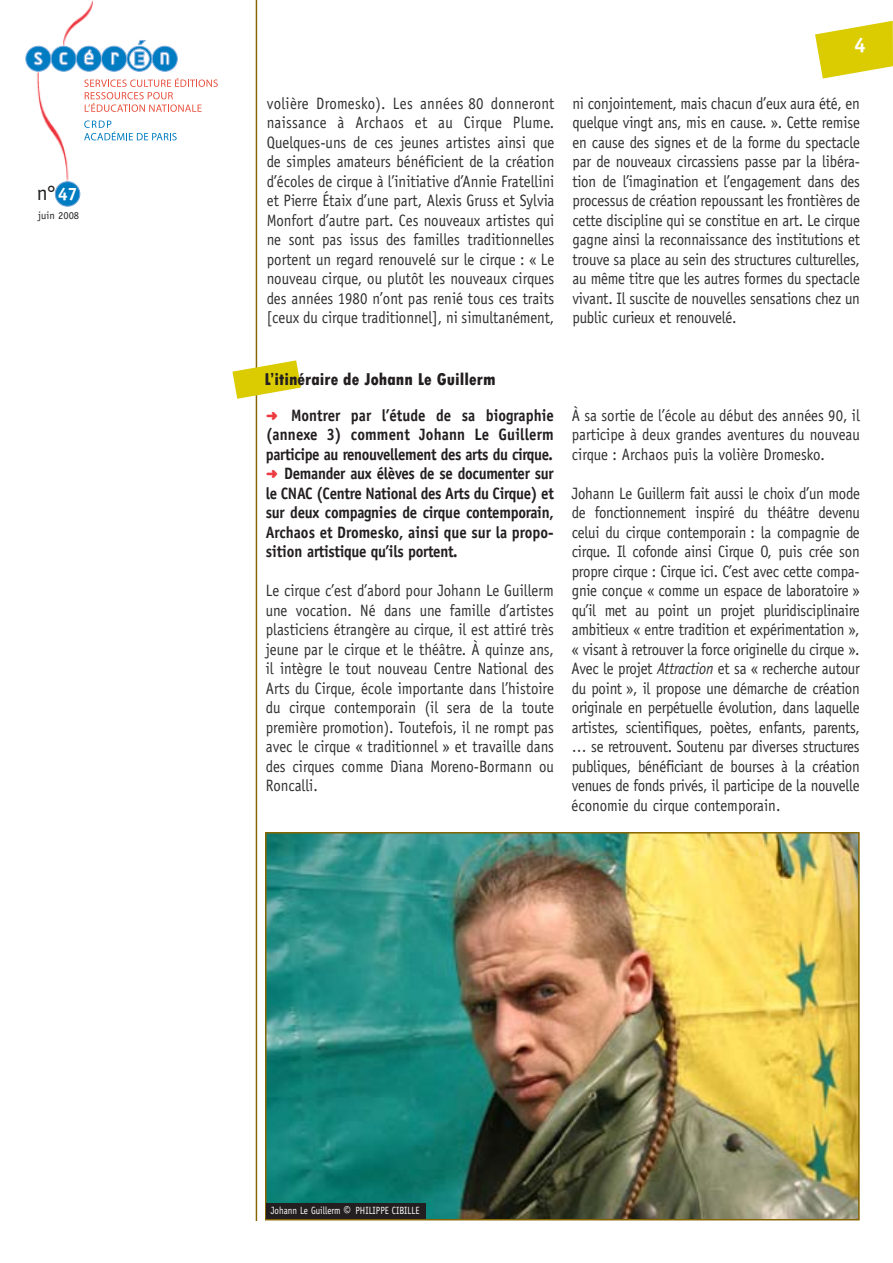
<style>
.page{position:relative;width:893px;height:1263px;background:#fff}
.page>*{position:absolute;margin:0;border:0;box-sizing:border-box;transform-origin:0 0}
.t1{font:21px "Officina Sans";color:#231f20}
.t2{font:800 condensed 18px "Tw Cen";color:#231f20}
.t3{font:16.5px/19.5px "Officina Sans";color:#312f30;text-align:justify;scale:.9 1}
.t4{font:700 16.5px/19.5px "Officina Sans";letter-spacing:-.01em;color:#231f20;text-align:justify;scale:.9 1}
.t5{font:10.5px "Officina Sans";color:#fff;scale:.85 1}
.t6{font:10.5px "Officina Sans";color:#231f20}
.s1{font-weight:700;font-size:18px;color:#fff}
.s2{font-family:"Distro Bats";font-weight:400;font-size:13.5px;color:#ee3a41}
.s3{font-style:italic}
.s4{font-weight:700;font-size:15.75px}
</style>
<div class="page">
<img style="left:63px;top:0;width:30px;height:40px">
<img style="left:36px;top:72px;width:41px;height:113px">
<img style="left:255px;top:0;width:3px;height:1220px">
<svg style="left:84px;top:78px;width:134px;height:34px"></svg>
<svg style="left:84px;top:120px;width:93px;height:20px"></svg>
<svg style="left:25px;top:40px;width:153px;height:32px"></svg>
<div style="left:55px;top:182px;width:25px;height:24px;background:#007cc2;border-radius:50%"></div>
<div style="left:55px;top:181px;width:25px;height:26px;border:1px solid #70a3d6;border-radius:50%"></div>
<svg style="left:815px;top:21px;width:78px;height:58px"></svg>
<svg style="left:232px;top:360px;width:69px;height:39px"></svg>
<img style="left:268px;top:835px;width:589px;height:382px">
<div style="left:265px;top:832px;width:595px;height:388px;border:2px solid #876500"></div>
<div style="left:267px;top:1203px;width:159px;height:16px;background:#231f20"></div>
<p class="t1" style="left:37px;top:181px;width:42px">n° <span class="s1">47</span></p>
<p class="t6" style="left:38px;top:209px;width:42px">juin 2008</p>
<p class="t3" style="left:267px;top:93px;width:321px">volière Dromesko). Les années 80 donneront naissance à Archaos et au Cirque Plume.<br>Quelques-uns de ces jeunes artistes ainsi que de simples amateurs bénéficient de la création d’écoles de cirque à l’initiative d’Annie Fratellini et Pierre Étaix d’une part, Alexis Gruss et Sylvia Monfort d’autre part. Ces nouveaux artistes qui ne sont pas issus des familles traditionnelles portent un regard renouvelé sur le cirque : « Le nouveau cirque, ou plutôt les nouveaux cirques des années 1980 n’ont pas renié tous ces traits [ceux du cirque traditionnel], ni simultanément,</p>
<p class="t3" style="left:572px;top:93px;width:321px">ni conjointement, mais chacun d’eux aura été, en quelque vingt ans, mis en cause. ». Cette remise en cause des signes et de la forme du spectacle par de nouveaux circassiens passe par la libéra&shy;tion de l’imagination et l’engagement dans des processus de création repoussant les frontières de cette discipline qui se constitue en art. Le cirque gagne ainsi la reconnaissance des institutions et trouve sa place au sein des structures culturelles, au même titre que les autres formes du spectacle vivant. Il suscite de nouvelles sensations chez un public curieux et renouvelé.</p>
<p class="t2" style="left:264px;top:368px;width:233px">L’itinéraire de Johann Le Guillerm</p>
<p class="t4" style="left:266px;top:405px;width:322px"><span class="s2">b</span> Montrer par l’étude de sa biographie (annexe 3) comment Johann Le Guillerm participe au renouvellement des arts du cirque. <span class="s2">b</span> Demander aux élèves de se documenter sur le CNAC (Centre National des Arts du Cirque) et sur deux compagnies de cirque contemporain, Archaos et Dromesko, ainsi que sur la propo&shy;sition artistique qu’ils portent.</p>
<p class="t3" style="left:266px;top:581px;width:322px">Le cirque c’est d’abord pour Johann Le Guillerm une vocation. Né dans une famille d’artistes plasticiens étrangère au cirque, il est attiré très jeune par le cirque et le théâtre. À quinze ans, il intègre le tout nouveau Centre National des Arts du Cirque, école importante dans l’histoire du cirque contemporain (il sera de la toute première promotion). Toutefois, il ne rompt pas avec le cirque « traditionnel » et travaille dans des cirques comme Diana Moreno-Bormann ou Roncalli.</p>
<p class="t3" style="left:572px;top:405px;width:322px">À sa sortie de l’école au début des années 90, il participe à deux grandes aventures du nouveau cirque : Archaos puis la volière Dromesko.</p>
<p class="t3" style="left:572px;top:483px;width:322px">Johann Le Guillerm fait aussi le choix d’un mode de fonctionnement inspiré du théâtre devenu celui du cirque contemporain : la compagnie de cirque. Il cofonde ainsi Cirque O, puis crée son propre cirque : Cirque ici. C’est avec cette compa&shy;gnie conçue « comme un espace de laboratoire » qu’il met au point un projet pluridisciplinaire ambitieux « entre tradition et expérimentation », « visant à retrouver la force originelle du cirque ».<br>Avec le projet <span class="s3">Attraction</span> et sa « recherche autour du point », il propose une démarche de création originale en perpétuelle évolution, dans laquelle artistes, scientifiques, poètes, enfants, parents, … se retrouvent. Soutenu par diverses structures publiques, bénéficiant de bourses à la création venues de fonds privés, il participe de la nouvelle économie du cirque contemporain.</p>
<p class="t5" style="left:271px;top:1205px;width:117px">Johann Le Guillerm <span class="s4">©</span> Philipp</p>
<p class="t5" style="left:385px;top:1205px;width:42px">e Cibille</p>
</div>
